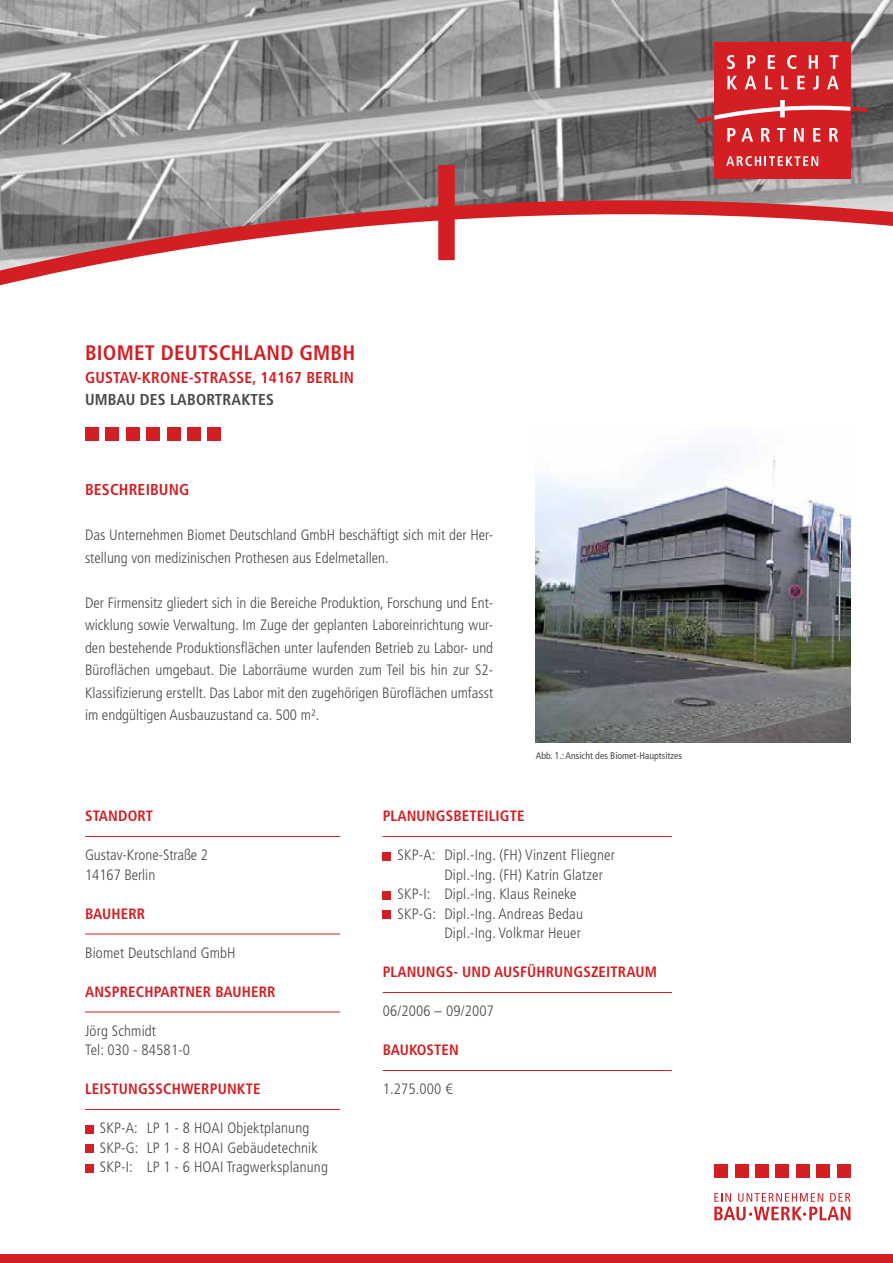
<style>
.page{position:relative;width:893px;height:1263px;background:#fff}
.page>*{position:absolute;margin:0;border:0;box-sizing:border-box;transform-origin:0 0}
.t1{font:700 condensed 21px "Frutiger LT Std";letter-spacing:.01em;color:#d31f24}
.t2{font:700 condensed 15.75px "Frutiger LT Std";letter-spacing:.01em;color:#d31f24}
.t3{font:700 condensed 15.75px "Frutiger LT Std";letter-spacing:.01em;color:#494948}
.t4{font:300 condensed 15px/22.5px "Frutiger LT Std";letter-spacing:.01em;color:#494948}
.t5{font:700 condensed 15px "Frutiger LT Std";letter-spacing:.01em;color:#d31f24}
.t6{font:condensed 9.75px "Frutiger LT Std";color:#494948}
</style>
<div class="page">
<img style="left:0;top:0;width:893px;height:165px">
<div style="left:0;top:1254px;width:893px;height:9px;background:#d31f24"></div>
<svg style="left:0;top:165px;width:893px;height:121px"></svg>
<div style="left:208px;top:428px;width:13px;height:13px;background:#d31f24"></div>
<div style="left:187px;top:428px;width:14px;height:13px;background:#d31f24"></div>
<div style="left:167px;top:428px;width:13px;height:13px;background:#d31f24"></div>
<div style="left:146px;top:428px;width:14px;height:13px;background:#d31f24"></div>
<div style="left:126px;top:428px;width:14px;height:13px;background:#d31f24"></div>
<div style="left:106px;top:428px;width:13px;height:13px;background:#d31f24"></div>
<div style="left:85px;top:428px;width:14px;height:13px;background:#d31f24"></div>
<svg style="left:714px;top:1193px;width:136px;height:27px"></svg>
<div style="left:837px;top:1164px;width:13px;height:14px;background:#d31f24"></div>
<div style="left:816px;top:1164px;width:14px;height:14px;background:#d31f24"></div>
<div style="left:796px;top:1164px;width:14px;height:14px;background:#d31f24"></div>
<div style="left:776px;top:1164px;width:13px;height:14px;background:#d31f24"></div>
<div style="left:755px;top:1164px;width:14px;height:14px;background:#d31f24"></div>
<div style="left:735px;top:1164px;width:13px;height:14px;background:#d31f24"></div>
<div style="left:714px;top:1164px;width:14px;height:14px;background:#d31f24"></div>
<div style="left:714px;top:43px;width:136px;height:136px;background:#d31f24"></div>
<svg style="left:727px;top:55px;width:8px;height:14px"></svg>
<svg style="left:747px;top:55px;width:8px;height:14px"></svg>
<svg style="left:768px;top:55px;width:7px;height:14px"></svg>
<svg style="left:787px;top:55px;width:9px;height:14px"></svg>
<svg style="left:809px;top:55px;width:9px;height:14px"></svg>
<svg style="left:830px;top:55px;width:8px;height:14px"></svg>
<svg style="left:727px;top:76px;width:10px;height:13px"></svg>
<svg style="left:745px;top:76px;width:11px;height:13px"></svg>
<svg style="left:765px;top:76px;width:7px;height:13px"></svg>
<svg style="left:781px;top:76px;width:7px;height:13px"></svg>
<svg style="left:797px;top:76px;width:8px;height:13px"></svg>
<svg style="left:813px;top:76px;width:6px;height:14px"></svg>
<svg style="left:827px;top:76px;width:12px;height:13px"></svg>
<svg style="left:726px;top:156px;width:92px;height:10px"></svg>
<svg style="left:697px;top:100px;width:171px;height:42px"></svg>
<hr style="left:85px;top:836px;width:255px;height:1px;background:#d31f24">
<hr style="left:85px;top:934px;width:255px;height:1px;background:#d31f24">
<hr style="left:85px;top:1012px;width:255px;height:1px;background:#d31f24">
<hr style="left:85px;top:1109px;width:255px;height:1px;background:#d31f24">
<div style="left:85px;top:1125px;width:9px;height:8px;background:#d31f24"></div>
<div style="left:85px;top:1144px;width:9px;height:9px;background:#d31f24"></div>
<div style="left:85px;top:1164px;width:9px;height:8px;background:#d31f24"></div>
<hr style="left:383px;top:836px;width:289px;height:1px;background:#d31f24">
<hr style="left:383px;top:992px;width:289px;height:1px;background:#d31f24">
<hr style="left:383px;top:1070px;width:289px;height:1px;background:#d31f24">
<div style="left:383px;top:852px;width:8px;height:8px;background:#d31f24"></div>
<div style="left:383px;top:891px;width:8px;height:8px;background:#d31f24"></div>
<div style="left:383px;top:910px;width:8px;height:9px;background:#d31f24"></div>
<img style="left:536px;top:444px;width:314px;height:299px">
<h1 class="t1" style="left:85px;top:340px;width:272px">BIOMET DEUTSCHLAND GMBH</h1>
<p class="t2" style="left:85px;top:368px;width:271px">GUSTAV-KRONE-STRASSE, 14167 BERLIN</p>
<p class="t3" style="left:85px;top:390px;width:191px">UMBAU DES LABORTRAKTES</p>
<p class="t2" style="left:85px;top:480px;width:106px">BESCHREIBUNG</p>
<p class="t4" style="left:85px;top:524px;width:410px">Das Unternehmen Biomet Deutschland GmbH beschäftigt sich mit der Her&shy;stellung von medizinischen Prothesen aus Edelmetallen.</p>
<p class="t4" style="left:85px;top:591px;width:410px;text-align:justify">Der Firmensitz gliedert sich in die Bereiche Produktion, Forschung und Ent&shy;wicklung sowie Verwaltung. Im Zuge der geplanten Laboreinrichtung wur&shy;den bestehende Produktionsflächen unter laufenden Betrieb zu Labor- und Büroflächen umgebaut. Die Laborräume wurden zum Teil bis hin zur S2- Klassifizierung erstellt. Das Labor mit den zugehörigen Büroflächen umfasst im endgültigen Ausbauzustand ca. 500 m².</p>
<p class="t6" style="left:536px;top:750px;width:148px">Abb. 1.: Ansicht des Biomet-Hauptsitzes</p>
<p class="t5" style="left:85px;top:807px;width:69px">STANDORT</p>
<p class="t4" style="left:85px;top:846px;width:125px;line-height:19.5px">Gustav-Krone-Straße 2<br>14167 Berlin</p>
<p class="t5" style="left:85px;top:905px;width:62px">BAUHERR</p>
<p class="t4" style="left:85px;top:942px;width:152px">Biomet Deutschland GmbH</p>
<p class="t5" style="left:85px;top:983px;width:192px">ANSPRECHPARTNER BAUHERR</p>
<p class="t4" style="left:85px;top:1021px;width:107px;line-height:19.5px">Jörg Schmidt<br>Tel: 030 - 84581-0</p>
<p class="t5" style="left:85px;top:1080px;width:177px">LEISTUNGSSCHWERPUNKTE</p>
<p class="t4" style="left:100px;top:1119px;width:230px;line-height:19.5px">SKP-A: LP 1 - 8 HOAI Objektplanung<br>SKP-G: LP 1 - 8 HOAI Gebäudetechnik<br>SKP-I: LP 1 - 6 HOAI Tragwerksplanung</p>
<p class="t5" style="left:383px;top:807px;width:143px">PLANUNGSBETEILIGTE</p>
<p class="t4" style="left:398px;top:844px;width:219px">SKP-A: Dipl.-Ing. (FH) Vinzent Fliegner</p>
<p class="t4" style="left:444px;top:864px;width:160px">Dipl.-Ing. (FH) Katrin Glatzer</p>
<p class="t4" style="left:398px;top:883px;width:181px">SKP-I: Dipl.-Ing. Klaus Reineke</p>
<p class="t4" style="left:398px;top:903px;width:187px">SKP-G: Dipl.-Ing. Andreas Bedau</p>
<p class="t4" style="left:444px;top:922px;width:138px">Dipl.-Ing. Volkmar Heuer</p>
<p class="t5" style="left:383px;top:963px;width:276px">PLANUNGS- UND AUSFÜHRUNGSZEITRAUM</p>
<p class="t4" style="left:383px;top:1000px;width:113px">06/2006 – 09/2007</p>
<p class="t5" style="left:383px;top:1041px;width:78px">BAUKOSTEN</p>
<p class="t4" style="left:383px;top:1078px;width:71px">1.275.000 €</p>
</div>
